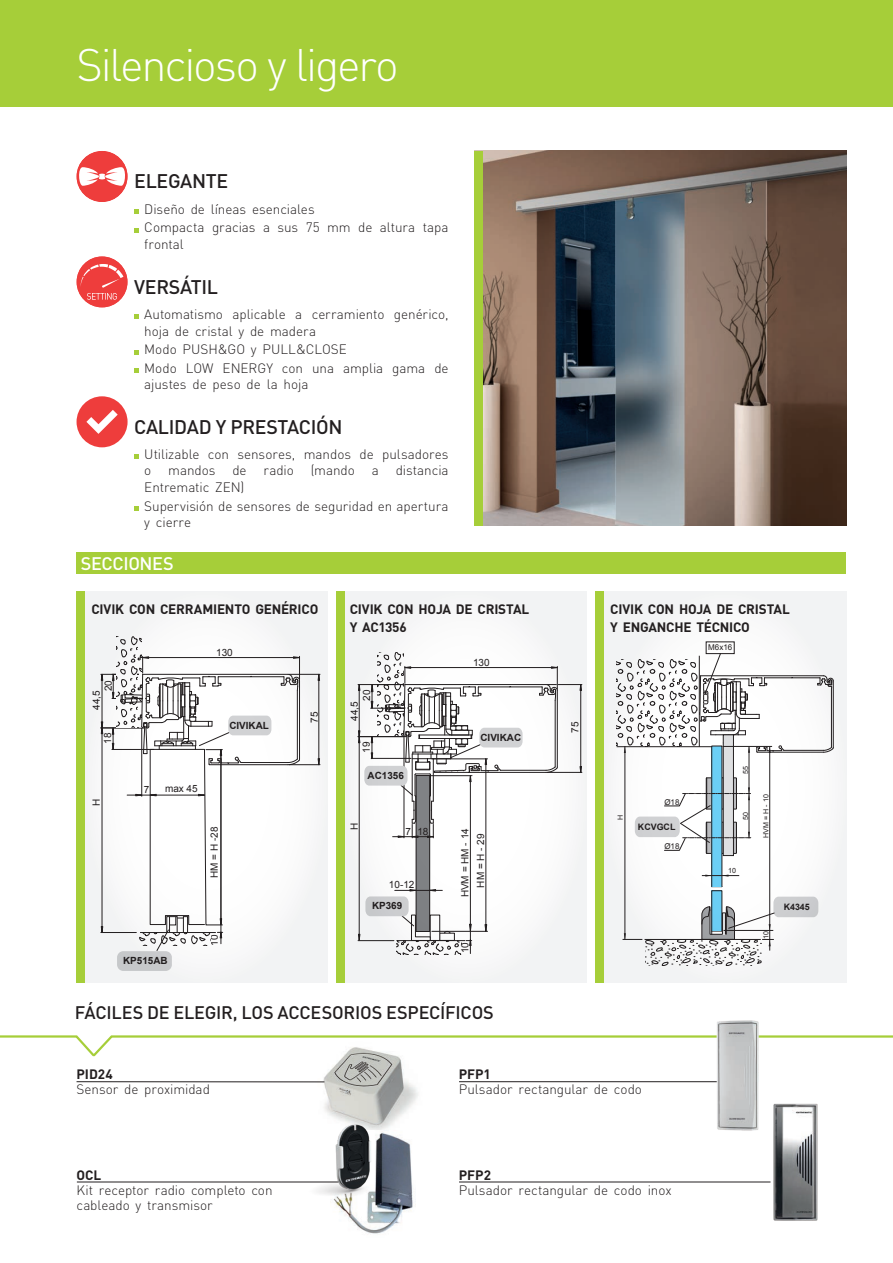
<style>
.page{position:relative;width:893px;height:1263px;background:#fff}
.page>*{position:absolute;margin:0;border:0;box-sizing:border-box;transform-origin:0 0}
.t1{font:300 45px "DIN Pro";letter-spacing:-.05em;color:#fff}
.t2{font:500 19.5px "DIN Pro";letter-spacing:-.015em;color:#231f20}
.SubHead_12{font:500 18px "DIN Pro";letter-spacing:-.015em;color:#231f20}
.Titoletto_12_white{font:500 18px "DIN Pro";letter-spacing:-.02em;color:#fff}
.Bodytext_9_-_2017{font:300 13.5px/16.5px "DIN Pro";letter-spacing:-.005em;color:#231f20}
.Tabella_Bodytext_9{font:300 13.5px/15px "DIN Pro";letter-spacing:-.005em;color:#231f20}
.Tabella_Codice_9_-15{font:700 13.5px/18px "DIN Pro";letter-spacing:-.02em;color:#231f20}
.Bodytext_9su10_8_-15{font:700 13.5px "DIN Pro";letter-spacing:-.005em;color:#231f20}
.t3{font:10.05px/15.8px "Arial";color:#231f20;text-align:center}
.t4{font:700 9.9px "Arial";color:#231f20}
.t5{font:700 8.85px "Arial";color:#231f20}
.t6{font:7.95px "Arial";color:#231f20}
.t7{font:7.05px "Arial";color:#231f20}
</style>
<div class="page">
<svg style="left:85px;top:591px;width:242px;height:391px"></svg>
<svg style="left:344px;top:591px;width:243px;height:391px"></svg>
<svg style="left:604px;top:591px;width:242px;height:391px"></svg>
<div style="left:77px;top:591px;width:8px;height:391px;background:#a6ce39"></div>
<div style="left:336px;top:591px;width:8px;height:391px;background:#a6ce39"></div>
<div style="left:595px;top:591px;width:9px;height:391px;background:#a6ce39"></div>
<div style="left:0;top:0;width:893px;height:106px;background:#a6ce39"></div>
<img style="left:311px;top:1058px;width:107px;height:58px">
<img style="left:345px;top:1139px;width:68px;height:95px">
<img style="left:307px;top:1107px;width:93px;height:107px">
<svg style="left:0;top:1035px;width:893px;height:23px"></svg>
<hr style="left:459px;top:1182px;width:311px;height:1px;background:#231f20">
<hr style="left:77px;top:1182px;width:261px;height:1px;background:#231f20">
<hr style="left:77px;top:1081px;width:247px;height:1px;background:#231f20">
<hr style="left:459px;top:1081px;width:266px;height:1px;background:#231f20">
<div style="left:77px;top:553px;width:769px;height:21px;background:#a6ce39"></div>
<svg style="left:134px;top:209px;width:5px;height:5px"></svg>
<svg style="left:134px;top:228px;width:5px;height:4px"></svg>
<svg style="left:134px;top:315px;width:5px;height:4px"></svg>
<svg style="left:134px;top:350px;width:5px;height:4px"></svg>
<svg style="left:134px;top:369px;width:5px;height:4px"></svg>
<svg style="left:134px;top:455px;width:5px;height:4px"></svg>
<svg style="left:134px;top:506px;width:5px;height:5px"></svg>
<div style="left:77px;top:396px;width:51px;height:51px;background:#ee3d3c;border-radius:50%"></div>
<svg style="left:86px;top:410px;width:32px;height:24px"></svg>
<div style="left:77px;top:151px;width:51px;height:51px;background:#ee3d3c;border-radius:50%"></div>
<svg style="left:77px;top:167px;width:50px;height:19px"></svg>
<div style="left:77px;top:256px;width:51px;height:51px;background:#ee3d3c;border-radius:50%"></div>
<svg style="left:81px;top:264px;width:42px;height:36px"></svg>
<img style="left:483px;top:151px;width:363px;height:374px">
<div style="left:474px;top:151px;width:9px;height:374px;background:#a6ce39"></div>
<img style="left:710px;top:1020px;width:57px;height:111px">
<img style="left:767px;top:1103px;width:51px;height:118px">
<p class="t1" style="left:77px;top:34px;width:324px">Silencioso y ligero</p>
<p class="t2" style="left:134px;top:168px;width:96px">ELEGANTE</p>
<p class="Bodytext_9_-_2017" style="left:144px;top:200px;width:172px">Diseño de líneas esenciales</p>
<p class="Bodytext_9_-_2017" style="left:144px;top:219px;width:306px">Compacta gracias a sus 75 mm de altura tapa frontal</p>
<p class="t2" style="left:134px;top:273px;width:85px">VERSÁTIL</p>
<p class="Bodytext_9_-_2017" style="left:144px;top:305px;width:306px">Automatismo aplicable a cerramiento genérico, hoja de cristal y de madera</p>
<p class="Bodytext_9_-_2017" style="left:144px;top:340px;width:204px">Modo PUSH&amp;GO y PULL&amp;CLOSE</p>
<p class="Bodytext_9_-_2017" style="left:144px;top:359px;width:306px">Modo LOW ENERGY con una amplia gama de ajustes de peso de la hoja</p>
<p class="t2" style="left:134px;top:413px;width:210px">CALIDAD Y PRESTACIÓN</p>
<p class="Bodytext_9_-_2017" style="left:144px;top:445px;width:306px;text-align:justify">Utilizable con sensores, mandos de pulsadores o mandos de radio (mando a distancia Entrematic ZEN)</p>
<p class="Bodytext_9_-_2017" style="left:144px;top:497px;width:306px">Supervisión de sensores de seguridad en apertura y cierre</p>
<p class="Titoletto_12_white" style="left:81px;top:552px;width:95px">SECCIONES</p>
<p class="Tabella_Codice_9_-15" style="left:91px;top:600px;width:228px">CIVIK CON CERRAMIENTO GENÉRICO</p>
<p class="Tabella_Codice_9_-15" style="left:610px;top:600px;width:181px">CIVIK CON HOJA DE CRISTAL<br>Y ENGANCHE TÉCNICO</p>
<p class="Tabella_Codice_9_-15" style="left:350px;top:600px;width:181px">CIVIK CON HOJA DE CRISTAL<br>Y AC1356</p>
<p class="t3" style="left:101px;top:691px;width:13px;rotate:-90deg">02</p>
<p class="t3" style="left:89px;top:710px;width:21px;rotate:-90deg">5,44</p>
<p class="t3" style="left:100px;top:744px;width:13px;rotate:-90deg">81</p>
<p class="t3" style="left:89px;top:806px;width:9px;rotate:-90deg">H</p>
<p class="t3" style="left:216px;top:644px;width:18px">130</p>
<p class="t4" style="left:229px;top:719px;width:41px">CIVIKAL</p>
<p class="t3" style="left:144px;top:781px;width:7px">7</p>
<p class="t3" style="left:165px;top:781px;width:34px">max 45</p>
<p class="t3" style="left:206px;top:878px;width:53px;rotate:-90deg">H M = H 82-</p>
<p class="t4" style="left:123px;top:954px;width:46px">KP515AB</p>
<p class="t3" style="left:206px;top:946px;width:13px;rotate:-90deg">01</p>
<p class="t3" style="left:307px;top:723px;width:13px;rotate:-90deg">57</p>
<p class="t3" style="left:359px;top:701px;width:13px;rotate:-90deg">02</p>
<p class="t3" style="left:346px;top:721px;width:21px;rotate:-90deg">5,44</p>
<p class="t3" style="left:359px;top:753px;width:13px;rotate:-90deg">91</p>
<p class="t4" style="left:368px;top:769px;width:38px">AC1356</p>
<p class="t3" style="left:346px;top:829px;width:9px;rotate:-90deg">H</p>
<p class="t3" style="left:417px;top:824px;width:13px">18</p>
<p class="t3" style="left:405px;top:824px;width:7px">7</p>
<p class="t3" style="left:389px;top:877px;width:27px">10-12</p>
<p class="t4" style="left:372px;top:899px;width:32px">KP369</p>
<p class="t3" style="left:473px;top:655px;width:18px">130</p>
<p class="t4" style="left:480px;top:731px;width:42px">CIVIKAC</p>
<p class="t3" style="left:457px;top:897px;width:71px;rotate:-90deg">H V M = H M - 41<br>H M = H - 92</p>
<p class="t3" style="left:457px;top:953px;width:13px;rotate:-90deg">01</p>
<p class="SubHead_12" style="left:75px;top:1000px;width:420px">FÁCILES DE ELEGIR, LOS ACCESORIOS ESPECÍFICOS</p>
<p class="t3" style="left:567px;top:733px;width:13px;rotate:-90deg">57</p>
<p class="t6" style="left:708px;top:642px;width:25px">M6x16</p>
<p class="t7" style="left:741px;top:774px;width:9px;rotate:-90deg">55</p>
<p class="t6" style="left:664px;top:797px;width:17px">Ø18</p>
<p class="t6" style="left:664px;top:841px;width:17px">Ø18</p>
<p class="t7" style="left:616px;top:820px;width:7px;rotate:-90deg">H</p>
<p class="t7" style="left:741px;top:820px;width:9px;rotate:-90deg">05</p>
<p class="t5" style="left:638px;top:821px;width:39px">KCVGCL</p>
<p class="t7" style="left:728px;top:866px;width:9px">10</p>
<p class="t7" style="left:761px;top:838px;width:45px;rotate:-90deg">HVM= H- 10</p>
<p class="t7" style="left:761px;top:939px;width:9px;rotate:-90deg">01</p>
<p class="t5" style="left:784px;top:901px;width:28px">K4345</p>
<p class="Bodytext_9su10_8_-15" style="left:77px;top:1064px;width:38px">PID24</p>
<p class="Tabella_Bodytext_9" style="left:77px;top:1080px;width:135px">Sensor de proximidad</p>
<p class="Tabella_Codice_9_-15" style="left:459px;top:1064px;width:34px">PFP1</p>
<p class="Tabella_Bodytext_9" style="left:459px;top:1080px;width:185px">Pulsador rectangular de codo</p>
<p class="Tabella_Codice_9_-15" style="left:77px;top:1165px;width:26px">OCL</p>
<p class="Tabella_Bodytext_9" style="left:77px;top:1182px;width:198px">Kit receptor radio completo con cableado y transmisor</p>
<p class="Tabella_Codice_9_-15" style="left:459px;top:1165px;width:34px">PFP2</p>
<p class="Tabella_Bodytext_9" style="left:459px;top:1182px;width:214px">Pulsador rectangular de codo inox</p>
</div>
